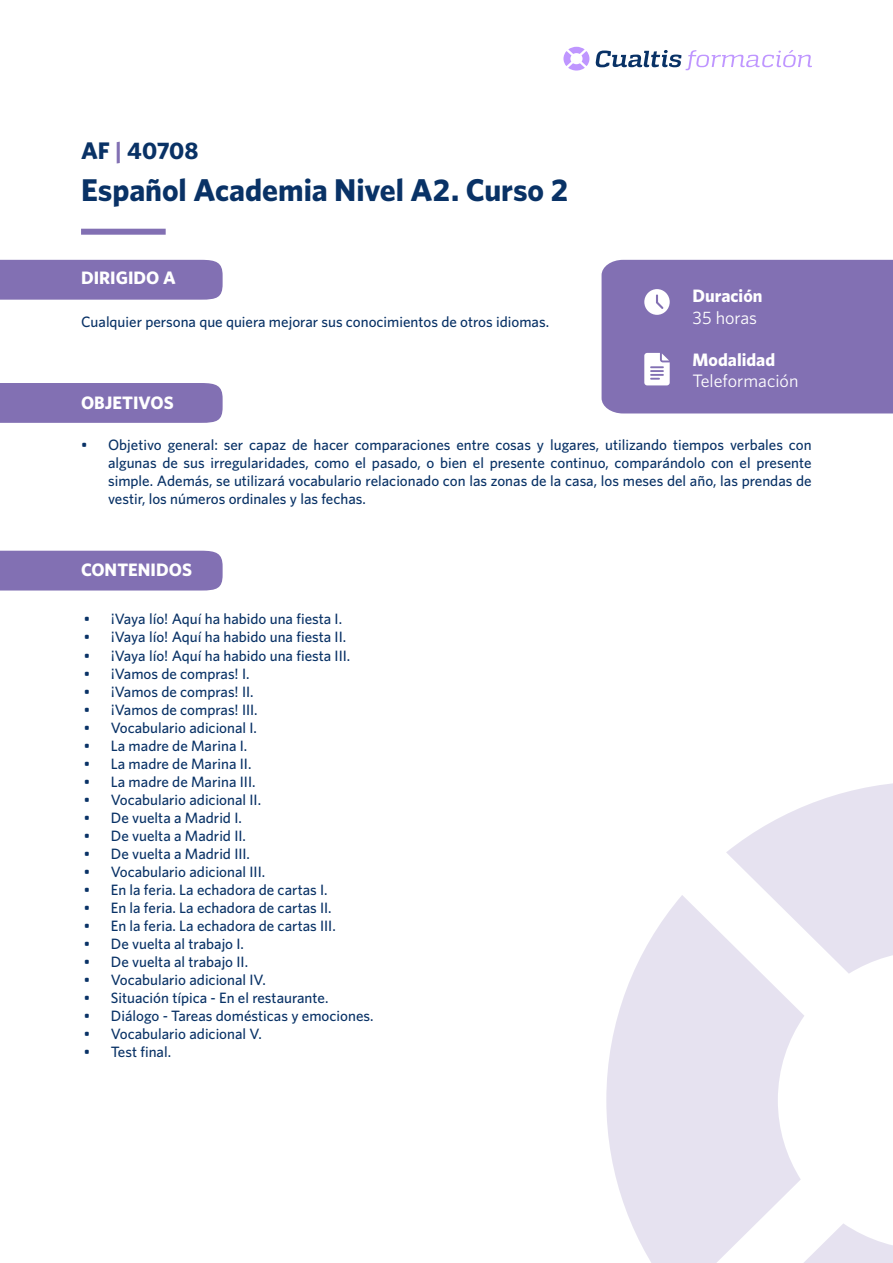
<style>
.page{position:relative;width:893px;height:1263px;background:#fff}
.page>*{position:absolute;margin:0;border:0;box-sizing:border-box;transform-origin:0 0}
.t1{font:700 31.5px "Whitney";color:#093266}
.t2{font:700 24px "Whitney";color:#093266}
.t3{font:700 18px "Whitney";color:#fff}
.t4{font:18px "Whitney";color:#fff}
.t5{font:500 15px/18px "Whitney";color:#093266;text-align:justify}
.s1{color:#8270b3}
</style>
<div class="page">
<svg style="left:726px;top:783px;width:167px;height:190px"></svg>
<svg style="left:804px;top:1223px;width:89px;height:40px"></svg>
<svg style="left:606px;top:895px;width:198px;height:368px;fill:#e6e2f0"></svg>
<div style="left:81px;top:229px;width:85px;height:6px;background:#8270b3"></div>
<div style="left:0;top:260px;width:223px;height:40px;background:#8270b3"></div>
<div style="left:0;top:383px;width:223px;height:40px;background:#8270b3"></div>
<div style="left:0;top:551px;width:223px;height:39px;background:#8270b3"></div>
<div style="left:602px;top:260px;width:291px;height:153px;background:#8270b3"></div>
<svg style="left:563px;top:47px;width:26px;height:24px"></svg>
<svg style="left:595px;top:50px;width:217px;height:20px"></svg>
<h2 class="t2" style="left:81px;top:136px;width:119px">AF <span class="s1">|</span> 40708</h2>
<h1 class="t1" style="left:81px;top:171px;width:489px">Español Academia Nivel A2. Curso 2</h1>
<p class="t3" style="left:81px;top:267px;width:96px">DIRIGIDO A</p>
<p class="t5" style="left:81px;top:312px;width:470px">Cualquier persona que quiera mejorar sus conocimientos de otros idiomas.</p>
<p class="t3" style="left:81px;top:391px;width:94px">OBJETIVOS</p>
<p class="t3" style="left:693px;top:285px;width:71px">Duración</p>
<p class="t4" style="left:693px;top:307px;width:66px">35 horas</p>
<p class="t3" style="left:693px;top:349px;width:84px">Modalidad</p>
<p class="t4" style="left:693px;top:371px;width:107px">Teleformación</p>
<p class="t5" style="left:108px;top:435px;width:705px;text-indent:-27px">• Objetivo general: ser capaz de hacer comparaciones entre cosas y lugares, utilizando tiempos verbales con algunas de sus irregularidades, como el pasado, o bien el presente continuo, comparándolo con el presente simple. Además, se utilizará vocabulario relacionado con las zonas de la casa, los meses del año, las prendas de vestir, los números ordinales y las fechas.</p>
<p class="t3" style="left:81px;top:559px;width:112px">CONTENIDOS</p>
<p class="t5" style="left:84px;top:610px;width:260px">• ¡Vaya lío! Aquí ha habido una fiesta I.</p>
<p class="t5" style="left:84px;top:628px;width:264px">• ¡Vaya lío! Aquí ha habido una fiesta II.</p>
<p class="t5" style="left:84px;top:646px;width:268px">• ¡Vaya lío! Aquí ha habido una fiesta III.</p>
<p class="t5" style="left:84px;top:664px;width:167px">• ¡Vamos de compras! I.</p>
<p class="t5" style="left:84px;top:682px;width:171px">• ¡Vamos de compras! II.</p>
<p class="t5" style="left:84px;top:700px;width:175px">• ¡Vamos de compras! III.</p>
<p class="t5" style="left:84px;top:718px;width:175px">• Vocabulario adicional I.</p>
<p class="t5" style="left:84px;top:736px;width:165px">• La madre de Marina I.</p>
<p class="t5" style="left:84px;top:754px;width:169px">• La madre de Marina II.</p>
<p class="t5" style="left:84px;top:772px;width:173px">• La madre de Marina III.</p>
<p class="t5" style="left:84px;top:790px;width:179px">• Vocabulario adicional II.</p>
<p class="t5" style="left:84px;top:808px;width:160px">• De vuelta a Madrid I.</p>
<p class="t5" style="left:84px;top:826px;width:164px">• De vuelta a Madrid II.</p>
<p class="t5" style="left:84px;top:844px;width:168px">• De vuelta a Madrid III.</p>
<p class="t5" style="left:84px;top:862px;width:183px">• Vocabulario adicional III.</p>
<p class="t5" style="left:84px;top:880px;width:245px">• En la feria. La echadora de cartas I.</p>
<p class="t5" style="left:84px;top:898px;width:249px">• En la feria. La echadora de cartas II.</p>
<p class="t5" style="left:84px;top:916px;width:253px">• En la feria. La echadora de cartas III.</p>
<p class="t5" style="left:84px;top:934px;width:162px">• De vuelta al trabajo I.</p>
<p class="t5" style="left:84px;top:952px;width:166px">• De vuelta al trabajo II.</p>
<p class="t5" style="left:84px;top:970px;width:184px">• Vocabulario adicional IV.</p>
<p class="t5" style="left:84px;top:988px;width:246px">• Situación típica - En el restaurante.</p>
<p class="t5" style="left:84px;top:1006px;width:291px">• Diálogo - Tareas domésticas y emociones.</p>
<p class="t5" style="left:84px;top:1024px;width:179px">• Vocabulario adicional V.</p>
<p class="t5" style="left:84px;top:1042px;width:89px">• Test final.</p>
</div>
